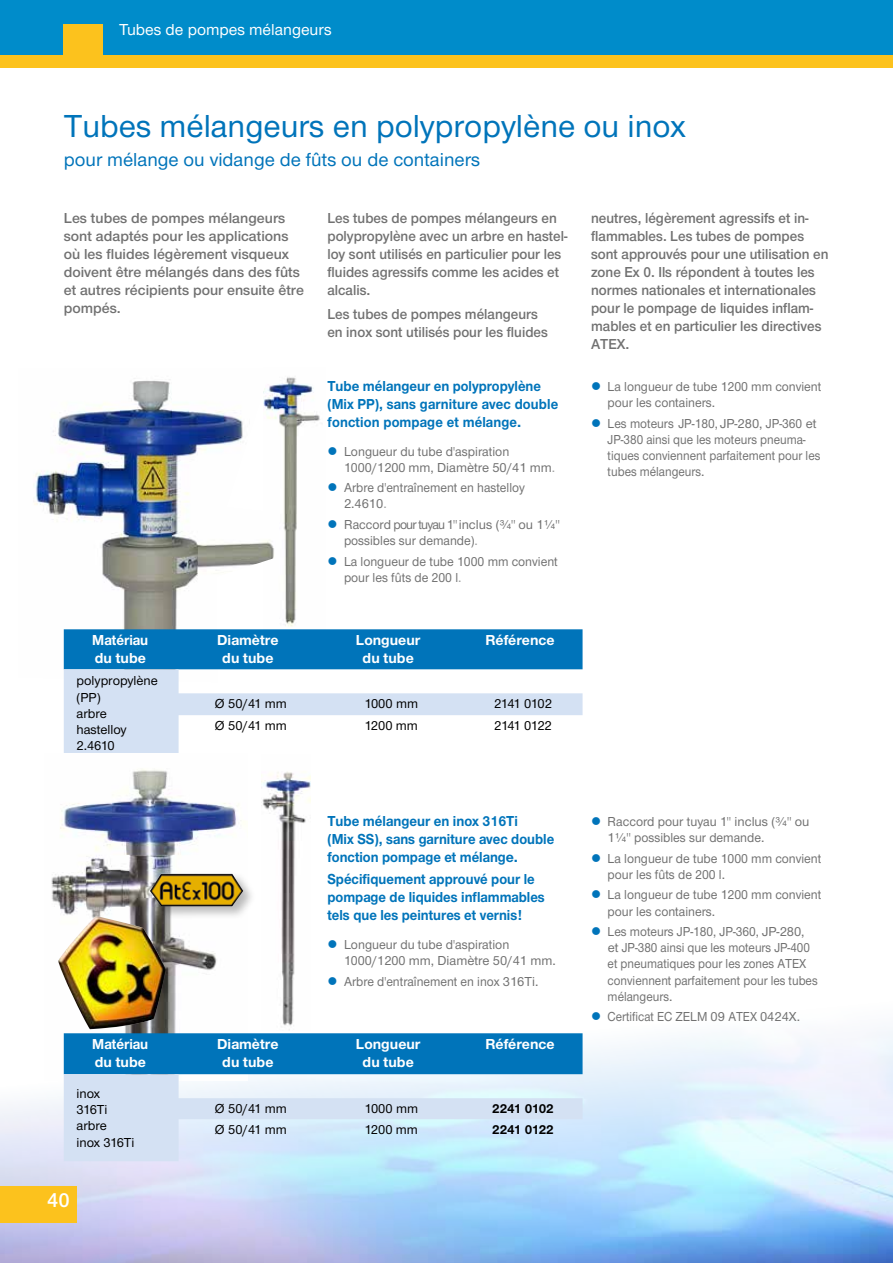
<style>
.page{position:relative;width:893px;height:1263px;background:#fff}
.page>*{position:absolute;margin:0;border:0;box-sizing:border-box;transform-origin:0 0}
.t1{font:500 33px "Nimbus Sans Novus T";color:#0074ba}
.t2{font:600 21px "Nimbus Sans Novus T";color:#fff}
.t3{font:500 19.5px "Nimbus Sans Novus T";color:#0074ba}
.t4{font:500 16.5px "Nimbus Sans Novus T";color:#fff}
.t5{font:600 15px/18px "Nimbus Sans Novus T";color:#717171;scale:.95 1}
.t6{font:700 15px/18px "Nimbus Sans Novus T";color:#0074ba;scale:.94 1}
.t7{font:600 15px/18px "Nimbus Sans Novus T";color:#717171}
.t8{font:700 15px/18px "Nimbus Sans Novus T";color:#0074ba;scale:.93 1}
.t9{font:700 15px/18px "Nimbus Sans Novus T";color:#fff;text-align:center}
.t10{font:700 15px/18px "Nimbus Sans Novus T";color:#fff;scale:.95 1}
.t11{font:500 13.5px/16.2px "Nimbus Sans Novus T";color:#717171;scale:.93 1}
.t12{font:500 13.5px/16.2px "Nimbus Sans Novus T";color:#717171;scale:.96 1}
.t13{font:500 13.5px/16.2px "Nimbus Sans Novus T";color:#717171;scale:.95 1}
.t14{font:500 13.5px/16.2px "Nimbus Sans Novus T";color:#000}
.t15{font:500 13.5px/16.2px "Nimbus Sans Novus T";color:#717171;scale:.94 1}
.t16{font:500 13.5px "Nimbus Sans Novus T";color:#717171;scale:.9 1}
.t17{font:700 13.5px "Nimbus Sans Novus T";letter-spacing:-.03em;color:#000}
.t18{font:500 13.5px "Nimbus Sans Novus T";letter-spacing:-.035em;color:#000}
.t19{font:500 13.5px "Nimbus Sans Novus T";letter-spacing:-.045em;color:#000}
.s1{color:#0074ba}
.s2{color:#a1a2a2}
</style>
<div class="page">
<svg style="left:0;top:1030px;width:893px;height:233px;background:#c0daf6"></svg>
<div style="left:0;top:0;width:893px;height:55px;background:#008cca"></div>
<div style="left:64px;top:24px;width:39px;height:34px;background:#fcc21d"></div>
<div style="left:0;top:55px;width:893px;height:13px;background:#fcc21d"></div>
<img style="left:275px;top:377px;width:45px;height:250px">
<img style="left:33px;top:379px;width:242px;height:300px">
<div style="left:64px;top:629px;width:519px;height:40px;background:#0074ba"></div>
<svg style="left:64px;top:669px;width:519px;height:84px"></svg>
<img style="left:45px;top:769px;width:202px;height:311px">
<img style="left:261px;top:771px;width:50px;height:259px">
<div style="left:64px;top:1033px;width:519px;height:41px;background:#0074ba"></div>
<svg style="left:64px;top:1074px;width:519px;height:87px;background:#d6e8f8"></svg>
<div style="left:0;top:1186px;width:77px;height:36px;background:#fcc21d"></div>
<div style="left:149px;top:871px;width:108px;height:49px;background:#000;opacity:.27"></div>
<img style="left:150px;top:874px;width:93px;height:32px">
<img style="left:58px;top:916px;width:108px;height:113px">
<p class="t4" style="left:119px;top:20px;width:214px">Tubes de pompes mélangeurs</p>
<h1 class="t1" style="left:64px;top:106px;width:624px">Tubes mélangeurs en polypropylène ou inox</h1>
<h3 class="t3" style="left:64px;top:148px;width:418px">pour mélange ou vidange de fûts ou de containers</h3>
<p class="t7" style="left:64px;top:208px;width:242px">Les tubes de pompes mélangeurs sont adaptés pour les applications où les fluides légèrement visqueux doivent être mélangés dans des fûts et autres récipients pour ensuite être pompés.</p>
<p class="t5" style="left:327px;top:208px;width:254px">Les tubes de pompes mélangeurs en polypropylène avec un arbre en hastel&shy;loy sont utilisés en particulier pour les fluides agressifs comme les acides et alcalis.</p>
<p class="t5" style="left:327px;top:305px;width:234px">Les tubes de pompes mélangeurs en inox sont utilisés pour les fluides</p>
<p class="t6" style="left:327px;top:376px;width:247px">Tube mélangeur en polypropylène (Mix PP), sans garniture avec double fonction pompage et mélange.</p>
<p class="t12" style="left:344px;top:443px;width:222px;text-indent:-17px"><span class="s1">●</span> Longueur du tube d'aspiration<br>1000/1200 mm, Diamètre 50/41 mm<span class="s2">.</span></p>
<p class="t15" style="left:344px;top:479px;width:194px;text-indent:-17px"><span class="s1">●</span> Arbre d'entraînement en hastelloy<br>2.4610<span class="s2">.</span></p>
<p class="t12" style="left:344px;top:516px;width:226px;text-indent:-17px"><span class="s1">●</span> Raccord pour tuyau 1" inclus (¾" ou 1¼" possibles sur demande)<span class="s2">.</span></p>
<p class="t13" style="left:344px;top:553px;width:227px;text-indent:-17px"><span class="s1">●</span> La longueur de tube 1000 mm convient pour les fûts de 200 l<span class="s2">.</span></p>
<p class="t10" style="left:92px;top:631px;width:61px">Matériau du tube</p>
<p class="t9" style="left:217px;top:631px;width:63px">Diamètre du tube</p>
<p class="t9" style="left:356px;top:631px;width:66px">Longueur du tube</p>
<p class="t9" style="left:485px;top:631px;width:71px">Référence</p>
<p class="t14" style="left:77px;top:672px;width:83px">polypropylène (PP)<br>arbre hastelloy<br>2.4610</p>
<p class="t14" style="left:215px;top:695px;width:73px">Ø 50/41 mm</p>
<p class="t14" style="left:364px;top:695px;width:55px">1000 mm</p>
<p class="t18" style="left:494px;top:696px;width:59px">2141 0102</p>
<p class="t14" style="left:215px;top:717px;width:73px">Ø 50/41 mm</p>
<p class="t14" style="left:364px;top:717px;width:55px">1200 mm</p>
<p class="t19" style="left:494px;top:718px;width:59px">2141 0122</p>
<p class="t5" style="left:591px;top:208px;width:251px">neutres, légèrement agressifs et in&shy;flammables. Les tubes de pompes sont approuvés pour une utilisation en zone Ex 0. Ils répondent à toutes les normes nationales et internationales pour le pompage de liquides inflam&shy;mables et en particulier les directives ATEX.</p>
<p class="t13" style="left:608px;top:378px;width:227px;text-indent:-17px"><span class="s1">●</span> La longueur de tube 1200 mm convient pour les containers.</p>
<p class="t11" style="left:608px;top:415px;width:230px;text-indent:-17px"><span class="s1">●</span> Les moteurs JP-180, JP-280, JP-360 et JP-380 ainsi que les moteurs pneuma&shy;tiques conviennent parfaitement pour les tubes mélangeurs.</p>
<p class="t6" style="left:327px;top:811px;width:243px">Tube mélangeur en inox 316Ti<br>(Mix SS), sans garniture avec double fonction pompage et mélange.</p>
<p class="t8" style="left:327px;top:870px;width:235px">Spécifiquement approuvé pour le pompage de liquides inflammables tels que les peintures et vernis!</p>
<p class="t12" style="left:344px;top:936px;width:222px;text-indent:-17px"><span class="s1">●</span> Longueur du tube d'aspiration<br>1000/1200 mm, Diamètre 50/41 mm.</p>
<p class="t15" style="left:327px;top:973px;width:226px"><span class="s1">●</span> Arbre d'entraînement en inox 316Ti.</p>
<p class="t10" style="left:92px;top:1035px;width:61px">Matériau du tube</p>
<p class="t9" style="left:217px;top:1035px;width:63px">Diamètre du tube</p>
<p class="t9" style="left:356px;top:1035px;width:66px">Longueur du tube</p>
<p class="t9" style="left:485px;top:1035px;width:71px">Référence</p>
<p class="t14" style="left:77px;top:1085px;width:59px">inox<br>316Ti arbre<br>inox 316Ti</p>
<p class="t14" style="left:215px;top:1100px;width:73px">Ø 50/41 mm</p>
<p class="t14" style="left:364px;top:1100px;width:55px">1000 mm</p>
<p class="t17" style="left:492px;top:1101px;width:63px">2241 0102</p>
<p class="t14" style="left:215px;top:1121px;width:73px">Ø 50/41 mm</p>
<p class="t14" style="left:364px;top:1121px;width:55px">1200 mm</p>
<p class="t17" style="left:492px;top:1122px;width:63px">2241 0122</p>
<h2 class="t2" style="left:47px;top:1188px;width:24px">40</h2>
<p class="t12" style="left:608px;top:813px;width:212px;text-indent:-17px"><span class="s1">●</span> Raccord pour tuyau 1" inclus (¾" ou<br>1¼" possibles sur demande.</p>
<p class="t13" style="left:608px;top:850px;width:227px;text-indent:-17px"><span class="s1">●</span> La longueur de tube 1000 mm convient pour les fûts de 200 l.</p>
<p class="t13" style="left:608px;top:886px;width:227px;text-indent:-17px"><span class="s1">●</span> La longueur de tube 1200 mm convient pour les containers.</p>
<p class="t11" style="left:608px;top:923px;width:227px;text-indent:-17px"><span class="s1">●</span> Les moteurs JP-180, JP-360, JP-280, et JP-380 ainsi que les moteurs JP-400 et pneumatiques pour les zones ATEX conviennent parfaitement pour les tubes mélangeurs.</p>
<p class="t16" style="left:591px;top:1009px;width:234px"><span class="s1">●</span> Certificat EC ZELM 09 ATEX 0424X.</p>
</div>
